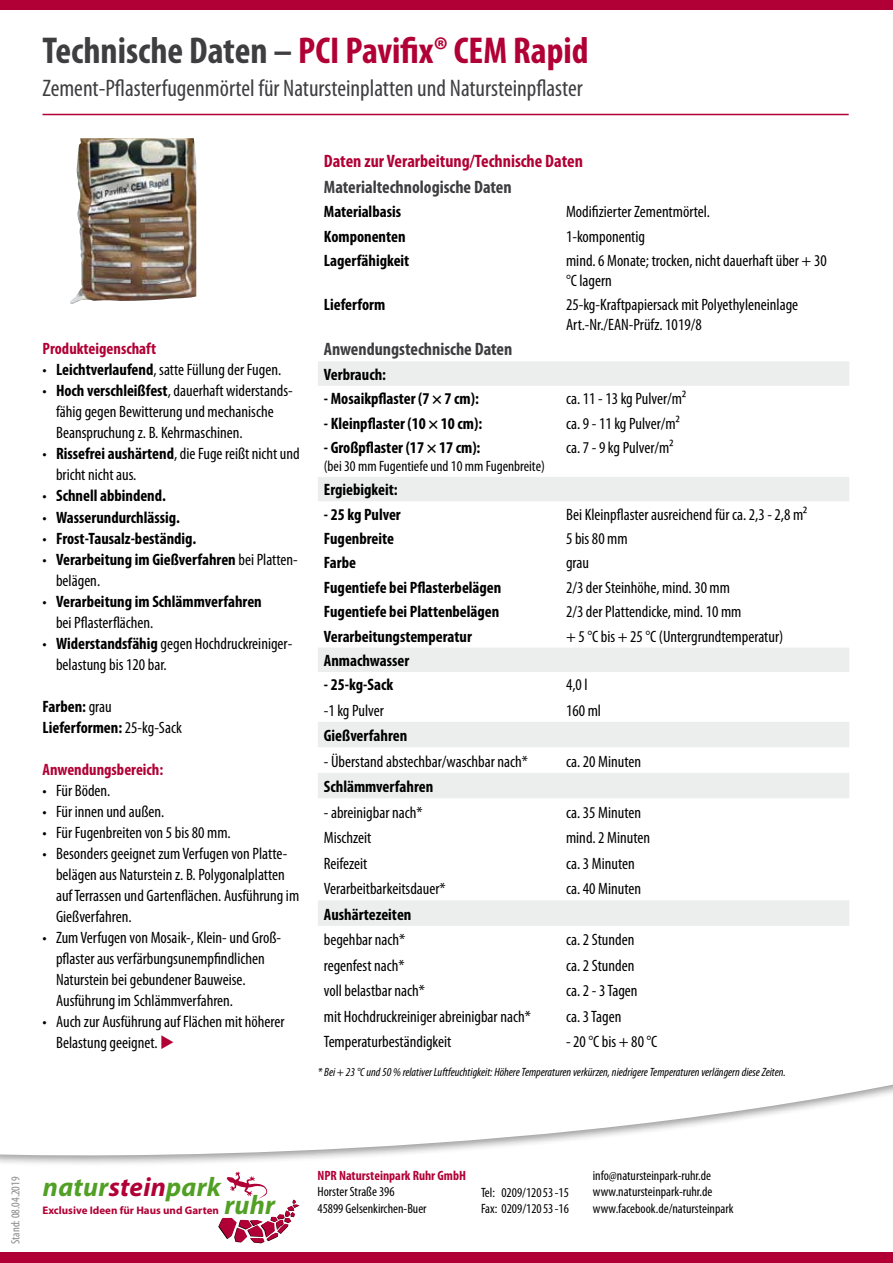
<style>
.page{position:relative;width:893px;height:1263px;background:#fff}
.page>*{position:absolute;margin:0;border:0;box-sizing:border-box;transform-origin:0 0}
.t1{font:700 condensed 37.5px "Myriad Pro";color:#b10035}
.t2{font:italic 700 26.85px "Myriad Pro";letter-spacing:.01em;color:#51a025}
.t3{font:condensed 24px "Myriad Pro";color:#3e3d40}
.t4{font:700 condensed 18px "Myriad Pro";color:#3e3d40}
.t5{font:700 condensed 18px "Myriad Pro";color:#b10035}
.t6{font:condensed 16.5px/21px "Myriad Pro";color:#000}
.t7{font:700 condensed 16.5px/21px "Myriad Pro";color:#000}
.t8{font:700 condensed 16.5px "Myriad Pro";color:#b10035}
.t9{font:condensed 15px "Myriad Pro";color:#000}
.t10{font:condensed 13.5px/16.5px "Myriad Pro";color:#000}
.t11{font:700 condensed 13.5px "Myriad Pro";color:#b10035}
.t12{font:italic condensed 12px "Myriad Pro";color:#000}
.t13{font:condensed 12px "Myriad Pro";color:#87888a}
.t14{font:700 10.95px "Myriad Pro";color:#b10035}
.s1{color:#3e3d40}
.s2{font-weight:700}
.s3{font-weight:400}
.s4{color:#b10035}
</style>
<div class="page">
<svg style="left:0;top:1152px;width:422px;height:12px"></svg>
<div style="left:0;top:0;width:893px;height:9px;background:#b10035"></div>
<div style="left:0;top:1252px;width:893px;height:11px;background:#b10035"></div>
<svg style="left:267px;top:1084px;width:626px;height:68px"></svg>
<svg style="left:218px;top:1171px;width:81px;height:72px"></svg>
<hr style="left:43px;top:114px;width:806px;height:1px;background:#b10035">
<img style="left:70px;top:138px;width:126px;height:166px">
<svg style="left:318px;top:361px;width:531px;height:565px"></svg>
<h1 class="t1" style="left:43px;top:27px;width:547px"><span class="s1">Technische Daten –</span> PCI Pavifix® CEM Rapid</h1>
<h3 class="t3" style="left:43px;top:73px;width:542px">Zement-Pflasterfugenmörtel für Natursteinplatten und Natursteinpflaster</h3>
<p class="t8" style="left:43px;top:339px;width:115px">Produkteigenschaft</p>
<p class="t6" style="left:43px;top:359px;width:240px">• <span class="s2">Leichtverlaufend</span>, satte Füllung der Fugen.</p>
<p class="t6" style="left:56px;top:380px;width:238px;text-indent:-13px">• <span class="s2">Hoch verschleißfest</span>, dauerhaft widerstands&shy;fähig gegen Bewitterung und mechanische<br>Beanspruchung z. B. Kehrmaschinen.</p>
<p class="t6" style="left:56px;top:443px;width:245px;text-indent:-13px">• <span class="s2">Rissefrei aushärtend</span>, die Fuge reißt nicht und bricht nicht aus.</p>
<p class="t7" style="left:43px;top:485px;width:125px"><span class="s3">•</span> Schnell abbindend.</p>
<p class="t7" style="left:43px;top:506px;width:139px"><span class="s3">•</span> Wasserundurchlässig.</p>
<p class="t7" style="left:43px;top:527px;width:155px"><span class="s3">•</span> Frost-Tausalz-beständig.</p>
<p class="t7" style="left:56px;top:548px;width:243px;text-indent:-13px"><span class="s3">•</span> Verarbeitung im Gießverfahren <span class="s3">bei Platten&shy;belägen.</span></p>
<p class="t7" style="left:56px;top:590px;width:207px;text-indent:-13px"><span class="s3">•</span> Verarbeitung im Schlämmverfahren <span class="s3">bei Pflasterflächen.</span></p>
<p class="t6" style="left:56px;top:632px;width:238px;text-indent:-13px">• <span class="s2">Widerstandsfähig</span> gegen Hochdruckreiniger&shy;belastung bis 120 bar.</p>
<p class="t7" style="left:43px;top:695px;width:141px">Farben: <span class="s3">grau<br></span>Lieferformen: <span class="s3">25-kg-Sack</span></p>
<p class="t8" style="left:43px;top:759px;width:122px">Anwendungsbereich:</p>
<p class="t6" style="left:43px;top:779px;width:69px">• Für Böden.</p>
<p class="t6" style="left:43px;top:800px;width:123px">• Für innen und außen.</p>
<p class="t6" style="left:43px;top:821px;width:190px">• Für Fugenbreiten von 5 bis 80 mm.</p>
<p class="t6" style="left:56px;top:842px;width:245px;text-indent:-13px">• Besonders geeignet zum Verfugen von Platte&shy;belägen aus Naturstein z. B. Polygonalplatten auf Terrassen und Gartenflächen. Ausführung im Gießverfahren.</p>
<p class="t6" style="left:56px;top:926px;width:226px;text-indent:-13px">• Zum Verfugen von Mosaik-, Klein- und Groß&shy;pflaster aus verfärbungsunempfindlichen Naturstein bei gebundener Bauweise.<br>Ausführung im Schlämmverfahren.</p>
<p class="t6" style="left:56px;top:1010px;width:230px;text-indent:-13px">• Auch zur Ausführung auf Flächen mit höherer<br>Belastung geeignet. <span class="s4">◆</span></p>
<p class="t5" style="left:324px;top:150px;width:261px">Daten zur Verarbeitung/Technische Daten</p>
<p class="t4" style="left:324px;top:176px;width:189px">Materialtechnologische Daten</p>
<p class="t7" style="left:324px;top:201px;width:79px">Materialbasis</p>
<p class="t6" style="left:566px;top:201px;width:146px">Modifizierter Zementmörtel.</p>
<p class="t7" style="left:324px;top:225px;width:83px">Komponenten</p>
<p class="t6" style="left:566px;top:225px;width:81px">1-komponentig</p>
<p class="t7" style="left:324px;top:250px;width:87px">Lagerfähigkeit</p>
<p class="t6" style="left:566px;top:250px;width:262px;line-height:19.8px">mind. 6 Monate; trocken, nicht dauerhaft über + 30 °C lagern</p>
<p class="t7" style="left:324px;top:294px;width:63px">Lieferform</p>
<p class="t6" style="left:566px;top:294px;width:234px;line-height:19.8px">25-kg-Kraftpapiersack mit Polyethyleneinlage<br>Art.-Nr./EAN-Prüfz. 1019/8</p>
<p class="t4" style="left:324px;top:338px;width:190px">Anwendungstechnische Daten</p>
<p class="t7" style="left:324px;top:363px;width:64px">Verbrauch:</p>
<p class="t7" style="left:324px;top:388px;width:157px">- Mosaikpflaster (7 × 7 cm):</p>
<p class="t6" style="left:566px;top:388px;width:122px">ca. 11 - 13 kg Pulver/m²</p>
<p class="t7" style="left:324px;top:412px;width:160px">- Kleinpflaster (10 × 10 cm):</p>
<p class="t6" style="left:566px;top:412px;width:115px">ca. 9 - 11 kg Pulver/m²</p>
<p class="t7" style="left:324px;top:437px;width:158px">- Großpflaster (17 × 17 cm):</p>
<p class="t9" style="left:324px;top:457px;width:223px">(bei 30 mm Fugentiefe und 10 mm Fugenbreite)</p>
<p class="t6" style="left:566px;top:437px;width:109px">ca. 7 - 9 kg Pulver/m²</p>
<p class="t7" style="left:324px;top:479px;width:75px">Ergiebigkeit:</p>
<p class="t7" style="left:324px;top:503px;width:78px">- 25 kg Pulver</p>
<p class="t6" style="left:566px;top:503px;width:243px">Bei Kleinpflaster ausreichend für ca. 2,3 - 2,8 m²</p>
<p class="t7" style="left:324px;top:528px;width:72px">Fugenbreite</p>
<p class="t6" style="left:566px;top:528px;width:63px">5 bis 80 mm</p>
<p class="t7" style="left:324px;top:552px;width:34px">Farbe</p>
<p class="t6" style="left:566px;top:552px;width:25px">grau</p>
<p class="t7" style="left:324px;top:576px;width:179px">Fugentiefe bei Pflasterbelägen</p>
<p class="t6" style="left:566px;top:577px;width:166px">2/3 der Steinhöhe, mind. 30 mm</p>
<p class="t7" style="left:324px;top:601px;width:177px">Fugentiefe bei Plattenbelägen</p>
<p class="t6" style="left:566px;top:601px;width:177px">2/3 der Plattendicke, mind. 10 mm</p>
<p class="t7" style="left:324px;top:625px;width:150px">Verarbeitungstemperatur</p>
<p class="t6" style="left:566px;top:625px;width:219px">+ 5 °C bis + 25 °C (Untergrundtemperatur)</p>
<p class="t7" style="left:324px;top:649px;width:87px">Anmachwasser</p>
<p class="t7" style="left:324px;top:674px;width:71px">- 25-kg-Sack</p>
<p class="t6" style="left:566px;top:674px;width:23px">4,0 l</p>
<p class="t6" style="left:324px;top:700px;width:62px">-1 kg Pulver</p>
<p class="t6" style="left:566px;top:700px;width:37px">160 ml</p>
<p class="t7" style="left:324px;top:725px;width:85px">Gießverfahren</p>
<p class="t6" style="left:324px;top:751px;width:206px">- Überstand abstechbar/waschbar nach*</p>
<p class="t6" style="left:566px;top:751px;width:77px">ca. 20 Minuten</p>
<p class="t7" style="left:324px;top:776px;width:111px">Schlämmverfahren</p>
<p class="t6" style="left:324px;top:802px;width:100px">- abreinigbar nach*</p>
<p class="t6" style="left:566px;top:802px;width:77px">ca. 35 Minuten</p>
<p class="t6" style="left:324px;top:827px;width:49px">Mischzeit</p>
<p class="t6" style="left:566px;top:827px;width:86px">mind. 2 Minuten</p>
<p class="t6" style="left:324px;top:852px;width:45px">Reifezeit</p>
<p class="t6" style="left:566px;top:852px;width:70px">ca. 3 Minuten</p>
<p class="t6" style="left:324px;top:878px;width:123px">Verarbeitbarkeitsdauer*</p>
<p class="t6" style="left:566px;top:878px;width:77px">ca. 40 Minuten</p>
<p class="t7" style="left:324px;top:903px;width:89px">Aushärtezeiten</p>
<p class="t6" style="left:324px;top:929px;width:83px">begehbar nach*</p>
<p class="t6" style="left:566px;top:929px;width:70px">ca. 2 Stunden</p>
<p class="t6" style="left:324px;top:954px;width:82px">regenfest nach*</p>
<p class="t6" style="left:566px;top:954px;width:70px">ca. 2 Stunden</p>
<p class="t6" style="left:324px;top:980px;width:103px">voll belastbar nach*</p>
<p class="t6" style="left:566px;top:980px;width:73px">ca. 2 - 3 Tagen</p>
<p class="t6" style="left:324px;top:1005px;width:208px">mit Hochdruckreiniger abreinigbar nach*</p>
<p class="t6" style="left:566px;top:1005px;width:57px">ca. 3 Tagen</p>
<p class="t6" style="left:324px;top:1031px;width:129px">Temperaturbeständigkeit</p>
<p class="t6" style="left:566px;top:1031px;width:93px">- 20 °C bis + 80 °C</p>
<p class="t12" style="left:318px;top:1065px;width:469px">* Bei + 23 °C und 50 % relativer Luftfeuchtigkeit: Höhere Temperaturen verkürzen, niedrigere Temperaturen verlängern diese Zeiten.</p>
<p class="t13" style="left:8px;top:1244px;width:69px;rotate:-90deg">Stand: 08.04.2019</p>
<h2 class="t2" style="left:43px;top:1169px;width:180px">natur<span class="s4">stein</span>park</h2>
<p class="t14" style="left:43px;top:1203px;width:178px">Exclusive Ideen für Haus und Garten</p>
<h2 class="t2" style="left:224px;top:1187px;width:52px">ruhr</h2>
<p class="t11" style="left:317px;top:1167px;width:150px">NPR Natursteinpark Ruhr GmbH</p>
<p class="t10" style="left:317px;top:1183px;width:111px">Horster Straße 396<br>45899 Gelsenkirchen-Buer</p>
<p class="t10" style="left:481px;top:1184px;width:89px">Tel: 0209/12053-15<br>Fax: 0209/12053-16</p>
<p class="t10" style="left:593px;top:1167px;width:142px">info@natursteinpark-ruhr.de www.natursteinpark-ruhr.de www.facebook.de/natursteinpark</p>
</div>
